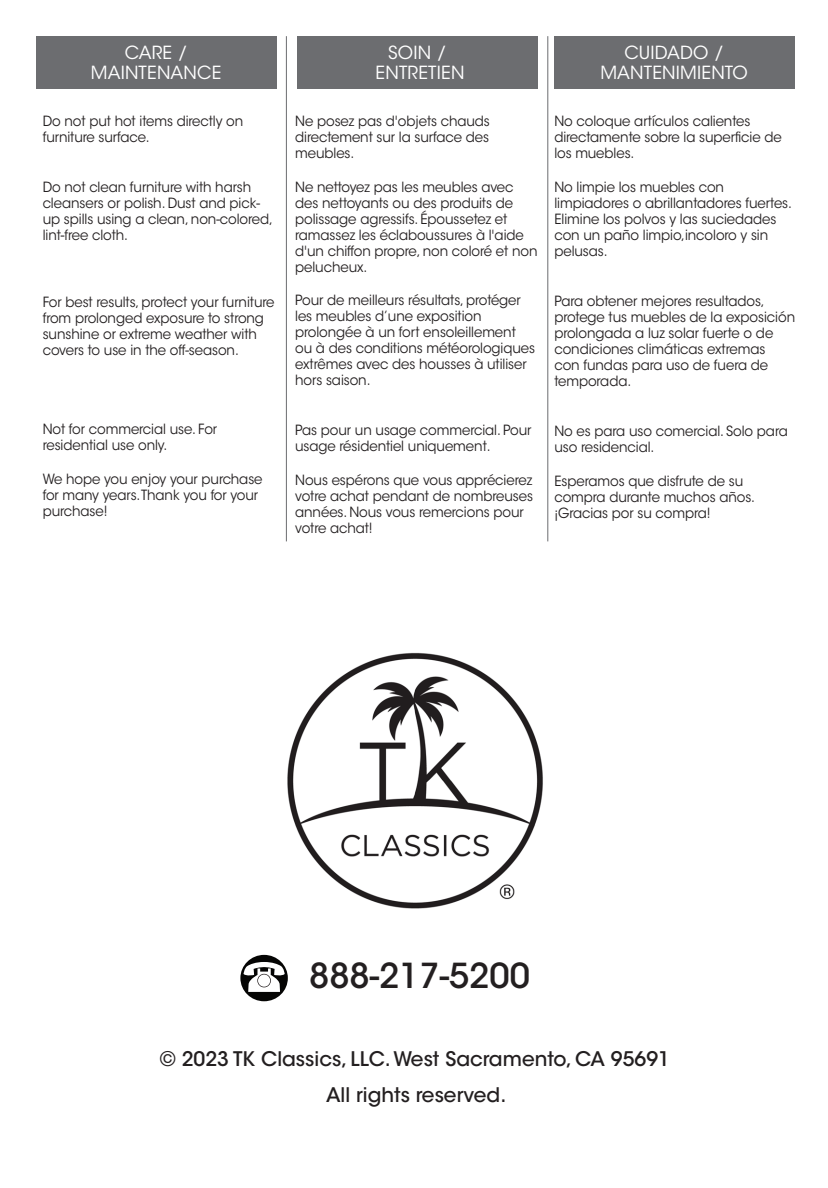
<style>
.page{position:relative;width:828px;height:1188px;background:#fff}
.page>*{position:absolute;margin:0;border:0;box-sizing:border-box;transform-origin:0 0}
.t1{font:500 34.2px "ITC Avant Garde Std";color:#231f20}
.t2{font:500 20px/36px "ITC Avant Garde Std";color:#231f20;text-align:center}
.t3{font:18px/20px "ITC Avant Garde Std";letter-spacing:.01em;color:#fff;text-align:center}
.t4{font:14px/16px "ITC Avant Garde Std";letter-spacing:-.005em;color:#231f20;scale:.95 1}
</style>
<div class="page">
<div style="left:240px;top:955px;width:47px;height:46px;background:#050504;border-radius:50%"></div>
<svg style="left:244px;top:962px;width:41px;height:30px"></svg>
<svg style="left:257px;top:974px;width:14px;height:13px"></svg>
<div style="left:258px;top:975px;width:12px;height:12px;background:#fff;border-radius:50%"></div>
<img style="left:287px;top:652px;width:256px;height:257px">
<div style="left:36px;top:36px;width:240px;height:52px;background:#6c6d70"></div>
<div style="left:297px;top:36px;width:241px;height:52px;background:#6c6d70"></div>
<div style="left:554px;top:36px;width:240px;height:52px;background:#6c6d70"></div>
<hr style="left:286px;top:36px;width:1px;height:505px;background:#6c6d70">
<hr style="left:547px;top:36px;width:1px;height:505px;background:#6c6d70">
<p class="t3" style="left:91px;top:43px;width:132px">CARE /<br>MAINTENANCE</p>
<p class="t3" style="left:376px;top:43px;width:90px">SOIN /<br>ENTRETIEN</p>
<p class="t3" style="left:600px;top:43px;width:149px">CUIDADO /<br>MANTENIMIENTO</p>
<p class="t4" style="left:43px;top:113px;width:213px">Do not put hot items directly on furniture surface.</p>
<p class="t4" style="left:43px;top:180px;width:244px">Do not clean furniture with harsh cleansers or polish. Dust and pick&shy;up spills using a clean, non-colored, lint-free cloth.</p>
<p class="t4" style="left:554px;top:113px;width:241px">No coloque artículos calientes directamente sobre la superficie de los muebles.</p>
<p class="t4" style="left:554px;top:179px;width:251px">No limpie los muebles con limpiadores o abrillantadores fuertes.<br>Elimine los polvos y las suciedades con un paño limpio,incoloro y sin pelusas.</p>
<p class="t4" style="left:554px;top:293px;width:255px">Para obtener mejores resultados, protege tus muebles de la exposición prolongada a luz solar fuerte o de condiciones climáticas extremas<br>con fundas para uso de fuera de temporada.</p>
<p class="t4" style="left:554px;top:423px;width:247px">No es para uso comercial. Solo para uso residencial.</p>
<p class="t4" style="left:554px;top:473px;width:213px">Esperamos que disfrute de su compra durante muchos años. ¡Gracias por su compra!</p>
<p class="t4" style="left:295px;top:113px;width:207px;text-align:justify">Ne posez pas d'objets chauds directement sur la surface des meubles.</p>
<p class="t4" style="left:295px;top:179px;width:257px">Ne nettoyez pas les meubles avec des nettoyants ou des produits de polissage agressifs. Époussetez et ramassez les éclaboussures à l'aide d'un chiffon propre, non coloré et non pelucheux.</p>
<p class="t4" style="left:295px;top:292px;width:254px">Pour de meilleurs résultats, protéger les meubles d’une exposition prolongée à un fort ensoleillement ou à des conditions météorologiques extrêmes avec des housses à utiliser hors saison.</p>
<p class="t4" style="left:295px;top:423px;width:250px">Pas pour un usage commercial. Pour usage résidentiel uniquement.</p>
<p class="t4" style="left:295px;top:472px;width:252px">Nous espérons que vous apprécierez votre achat pendant de nombreuses années. Nous vous remercions pour votre achat!</p>
<p class="t4" style="left:43px;top:294px;width:245px">For best results, protect your furniture from prolonged exposure to strong sunshine or extreme weather with covers to use in the off-season.</p>
<p class="t4" style="left:43px;top:421px;width:185px">Not for commercial use. For residential use only.</p>
<p class="t4" style="left:43px;top:471px;width:233px">We hope you enjoy your purchase for many years. Thank you for your purchase!</p>
<h1 class="t1" style="left:309px;top:954px;width:222px">888-217-5200</h1>
<h2 class="t2" style="left:160px;top:1041px;width:512px">© 2023 TK Classics, LLC. West Sacramento, CA 95691<br>All rights reserved.</h2>
</div>
